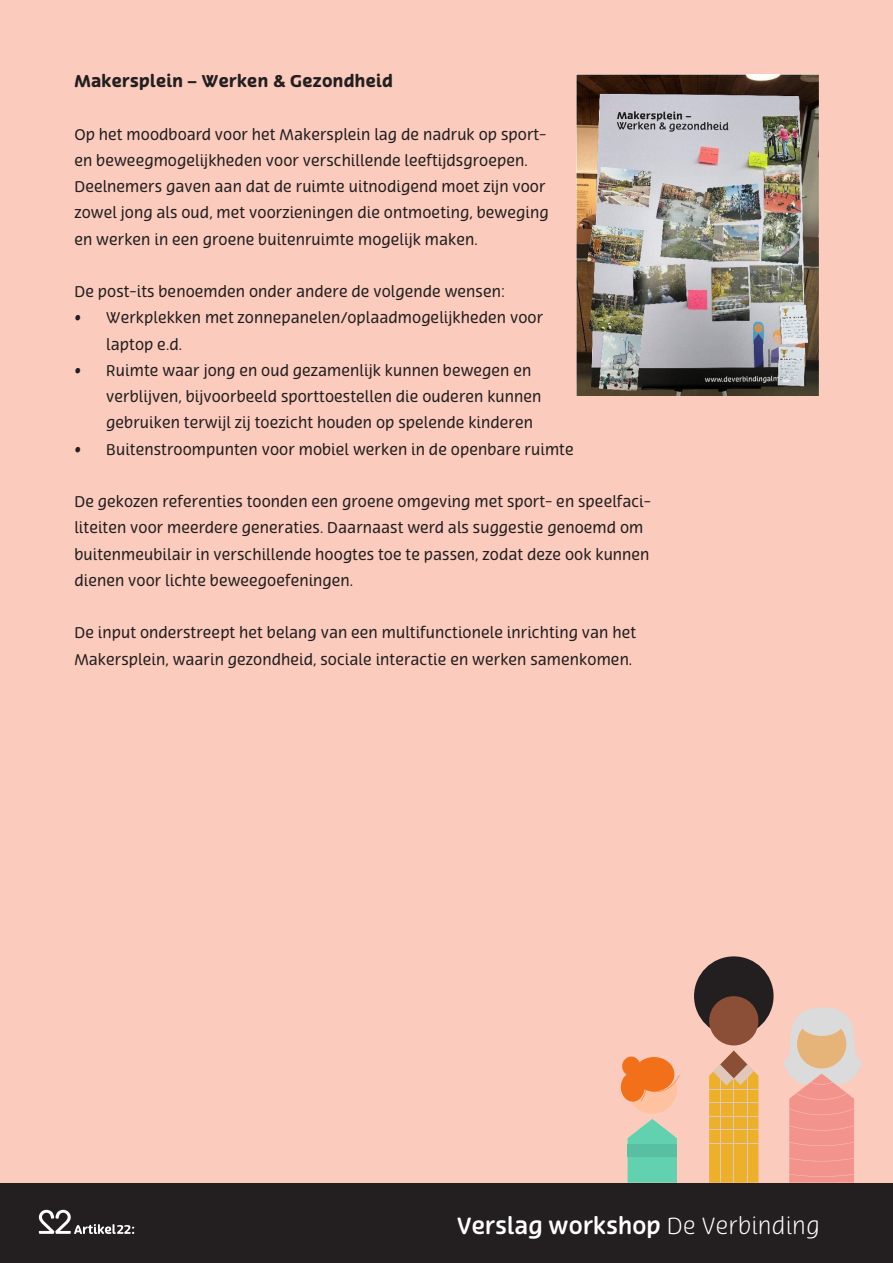
<style>
.page{position:relative;width:893px;height:1263px;background:#fff}
.page>*{position:absolute;margin:0;border:0;box-sizing:border-box;transform-origin:0 0}
.t1{font:500 22.5px "Terfens";letter-spacing:.01em;color:#fff}
.tussenkopje{font:700 16.5px "Terfens";letter-spacing:.02em;color:#231f20}
.brood{font:15px/26.2px "Terfens";letter-spacing:.005em;color:#231f20}
.s1{font-weight:300}
</style>
<div class="page">
<div style="left:0;top:1182px;width:893px;height:81px;background:#231f20"></div>
<svg style="left:39px;top:1210px;width:95px;height:24px"></svg>
<div style="left:0;top:0;width:893px;height:1182px;background:#fbcbbd"></div>
<div style="left:694px;top:956px;width:79px;height:80px;background:#231f20;border-radius:50%"></div>
<div style="left:709px;top:996px;width:49px;height:49px;background:#8a4f36;border-radius:50%"></div>
<svg style="left:709px;top:1050px;width:49px;height:133px"></svg>
<div style="left:628px;top:1064px;width:49px;height:50px;background:#ffc2a1;border-radius:50%"></div>
<div style="left:621px;top:1072px;width:24px;height:30px;background:#f2701a;border-radius:50%"></div>
<div style="left:634px;top:1057px;width:40px;height:34px;background:#f2701a;border-radius:50%"></div>
<div style="left:622px;top:1056px;width:18px;height:20px;background:#f2701a;border-radius:50%"></div>
<svg style="left:641px;top:1075px;width:39px;height:26px"></svg>
<svg style="left:628px;top:1119px;width:49px;height:64px"></svg>
<div style="left:628px;top:1144px;width:49px;height:13px;background:#59bfa3"></div>
<svg style="left:783px;top:1007px;width:79px;height:175px"></svg>
<img style="left:577px;top:74px;width:242px;height:321px">
<p class="tussenkopje" style="left:74px;top:71px;width:320px">Makersplein – Werken &amp; Gezondheid</p>
<p class="brood" style="left:74px;top:121px;width:476px">Op het moodboard voor het Makersplein lag de nadruk op sport&shy;en beweegmogelijkheden voor verschillende leeftijdsgroepen.<br>Deelnemers gaven aan dat de ruimte uitnodigend moet zijn voor zowel jong als oud, met voorzieningen die ontmoeting, beweging en werken in een groene buitenruimte mogelijk maken.</p>
<p class="brood" style="left:74px;top:279px;width:432px">De post-its benoemden onder andere de volgende wensen:</p>
<p class="brood" style="left:106px;top:305px;width:438px;text-indent:-32px">• Werkplekken met zonnepanelen/oplaadmogelijkheden voor laptop e.d.</p>
<p class="brood" style="left:106px;top:358px;width:437px;text-indent:-32px">• Ruimte waar jong en oud gezamenlijk kunnen bewegen en verblijven, bijvoorbeeld sporttoestellen die ouderen kunnen gebruiken terwijl zij toezicht houden op spelende kinderen</p>
<p class="brood" style="left:74px;top:436px;width:501px">• Buitenstroompunten voor mobiel werken in de openbare ruimte</p>
<p class="brood" style="left:74px;top:489px;width:578px">De gekozen referenties toonden een groene omgeving met sport- en speelfaci&shy;liteiten voor meerdere generaties. Daarnaast werd als suggestie genoemd om buitenmeubilair in verschillende hoogtes toe te passen, zodat deze ook kunnen dienen voor lichte beweegoefeningen.</p>
<p class="brood" style="left:74px;top:620px;width:563px">De input onderstreept het belang van een multifunctionele inrichting van het<br>Makersplein, waarin gezondheid, sociale interactie en werken samenkomen.</p>
<h1 class="t1" style="left:457px;top:1212px;width:364px">Verslag workshop <span class="s1">De Verbinding</span></h1>
</div>
